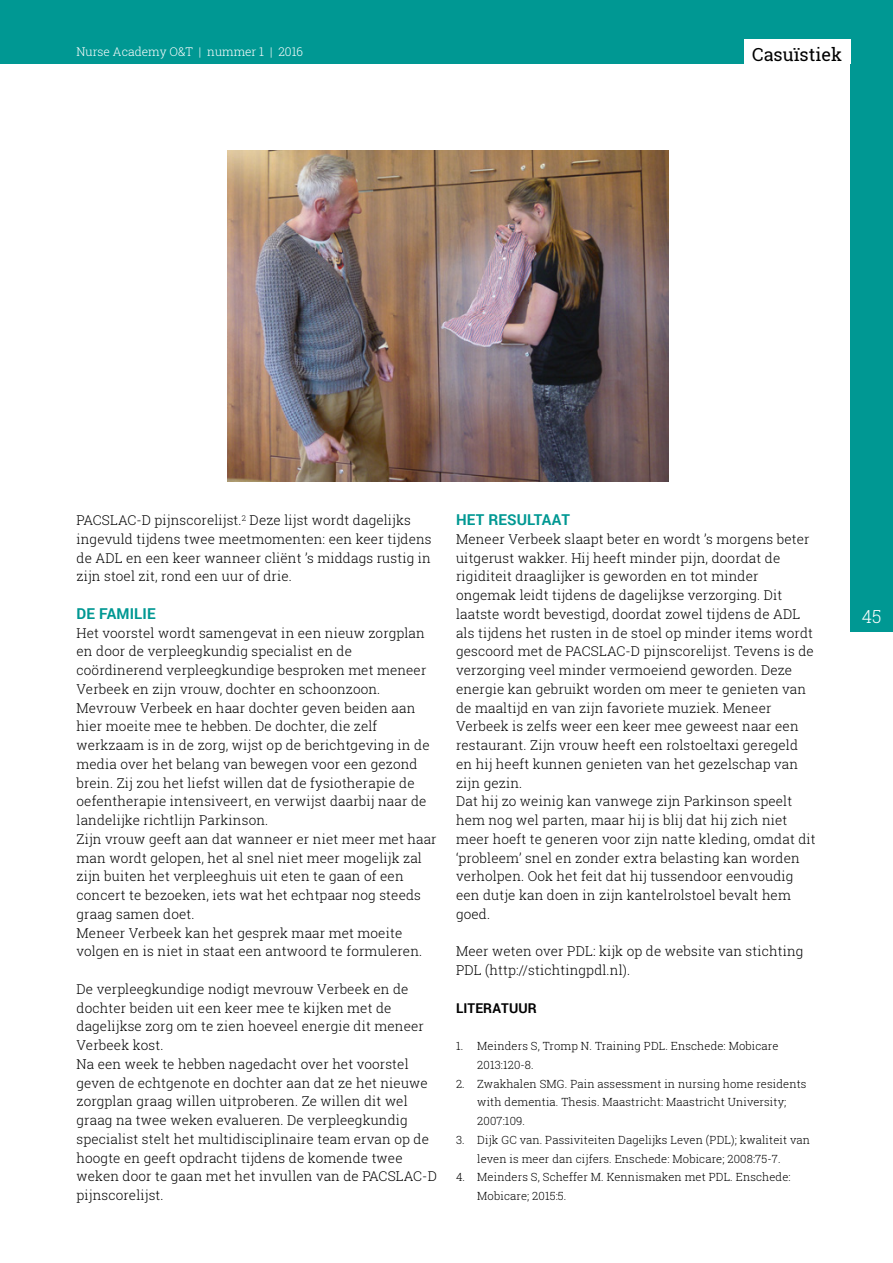
<style>
.page{position:relative;width:893px;height:1263px;background:#fff}
.page>*{position:absolute;margin:0;border:0;box-sizing:border-box;transform-origin:0 0}
.t1{font:18px "Roboto Slab";color:#000}
.t2{font:300 18px "Roboto Slab";color:#fff}
.t3{font:700 15px "Roboto";letter-spacing:.01em;color:#009893}
.t4{font:300 13.5px/18.8px "Roboto Slab";letter-spacing:.01em;color:#000}
.t5{font:700 13.5px "Roboto";letter-spacing:.01em;color:#000}
.t6{font:300 12px "Roboto Slab";color:#fff}
.t7{font:300 11.25px/18.8px "Roboto Slab";letter-spacing:.01em;color:#000}
</style>
<div class="page">
<div style="left:850px;top:0;width:43px;height:631px;background:#009893"></div>
<div style="left:0;top:0;width:893px;height:64px;background:#009893"></div>
<div style="left:744px;top:39px;width:106px;height:25px;background:#fff"></div>
<img style="left:227px;top:150px;width:442px;height:332px">
<p class="t6" style="left:77px;top:43px;width:228px">Nurse Academy O&amp;T | nummer 1 | 2016</p>
<h1 class="t1" style="left:752px;top:42px;width:91px">Casuïstiek</h1>
<p class="t4" style="left:77px;top:510px;width:357px">PACSLAC-D pijnscorelijst.<sup>2</sup> Deze lijst wordt dagelijks ingevuld tijdens twee meetmomenten: een keer tijdens de ADL en een keer wanneer cliënt ’s middags rustig in zijn stoel zit, rond een uur of drie.</p>
<p class="t3" style="left:77px;top:603px;width:81px">DE FAMILIE</p>
<p class="t4" style="left:77px;top:623px;width:362px">Het voorstel wordt samengevat in een nieuw zorgplan en door de verpleegkundig specialist en de coördinerend verpleegkundige besproken met meneer Verbeek en zijn vrouw, dochter en schoonzoon.<br>Mevrouw Verbeek en haar dochter geven beiden aan hier moeite mee te hebben. De dochter, die zelf werkzaam is in de zorg, wijst op de berichtgeving in de media over het belang van bewegen voor een gezond brein. Zij zou het liefst willen dat de fysiotherapie de oefentherapie intensiveert, en verwijst daarbij naar de landelijke richtlijn Parkinson.<br>Zijn vrouw geeft aan dat wanneer er niet meer met haar man wordt gelopen, het al snel niet meer mogelijk zal zijn buiten het verpleeghuis uit eten te gaan of een concert te bezoeken, iets wat het echtpaar nog steeds graag samen doet.<br>Meneer Verbeek kan het gesprek maar met moeite volgen en is niet in staat een antwoord te formuleren.</p>
<p class="t4" style="left:77px;top:979px;width:362px">De verpleegkundige nodigt mevrouw Verbeek en de dochter beiden uit een keer mee te kijken met de dagelijkse zorg om te zien hoeveel energie dit meneer Verbeek kost.<br>Na een week te hebben nagedacht over het voorstel geven de echtgenote en dochter aan dat ze het nieuwe zorgplan graag willen uitproberen. Ze willen dit wel graag na twee weken evalueren. De verpleegkundig specialist stelt het multidisciplinaire team ervan op de hoogte en geeft opdracht tijdens de komende twee weken door te gaan met het invullen van de PACSLAC-D pijnscorelijst.</p>
<p class="t3" style="left:456px;top:509px;width:115px">HET RESULTAAT</p>
<p class="t4" style="left:456px;top:529px;width:361px">Meneer Verbeek slaapt beter en wordt ’s morgens beter uitgerust wakker. Hij heeft minder pijn, doordat de rigiditeit draaglijker is geworden en tot minder ongemak leidt tijdens de dagelijkse verzorging. Dit laatste wordt bevestigd, doordat zowel tijdens de ADL als tijdens het rusten in de stoel op minder items wordt gescoord met de PACSLAC-D pijnscorelijst. Tevens is de verzorging veel minder vermoeiend geworden. Deze energie kan gebruikt worden om meer te genieten van de maaltijd en van zijn favoriete muziek. Meneer Verbeek is zelfs weer een keer mee geweest naar een restaurant. Zijn vrouw heeft een rolstoeltaxi geregeld en hij heeft kunnen genieten van het gezelschap van zijn gezin.<br>Dat hij zo weinig kan vanwege zijn Parkinson speelt hem nog wel parten, maar hij is blij dat hij zich niet meer hoeft te generen voor zijn natte kleding, omdat dit ‘probleem’ snel en zonder extra belasting kan worden verholpen. Ook het feit dat hij tussendoor eenvoudig een dutje kan doen in zijn kantelrolstoel bevalt hem goed.</p>
<p class="t4" style="left:456px;top:942px;width:349px">Meer weten over PDL: kijk op de website van stichting<br>PDL (http://stichtingpdl.nl).</p>
<p class="t5" style="left:456px;top:998px;width:82px">LITERATUUR</p>
<p class="t7" style="left:477px;top:1036px;width:303px;text-indent:-21px">1. Meinders S, Tromp N. Training PDL. Enschede: Mobicare<br>2013:120-8.</p>
<p class="t7" style="left:477px;top:1074px;width:331px;text-indent:-21px">2. Zwakhalen SMG. Pain assessment in nursing home residents with dementia. Thesis. Maastricht: Maastricht University;<br>2007:109.</p>
<p class="t7" style="left:477px;top:1130px;width:334px;text-indent:-21px">3. Dijk GC van. Passiviteiten Dagelijks Leven (PDL); kwaliteit van leven is meer dan cijfers. Enschede: Mobicare; 2008:75-7.</p>
<p class="t7" style="left:477px;top:1168px;width:315px;text-indent:-21px">4. Meinders S, Scheffer M. Kennismaken met PDL. Enschede:<br>Mobicare; 2015:5.</p>
<h1 class="t2" style="left:862px;top:604px;width:21px">45</h1>
</div>
